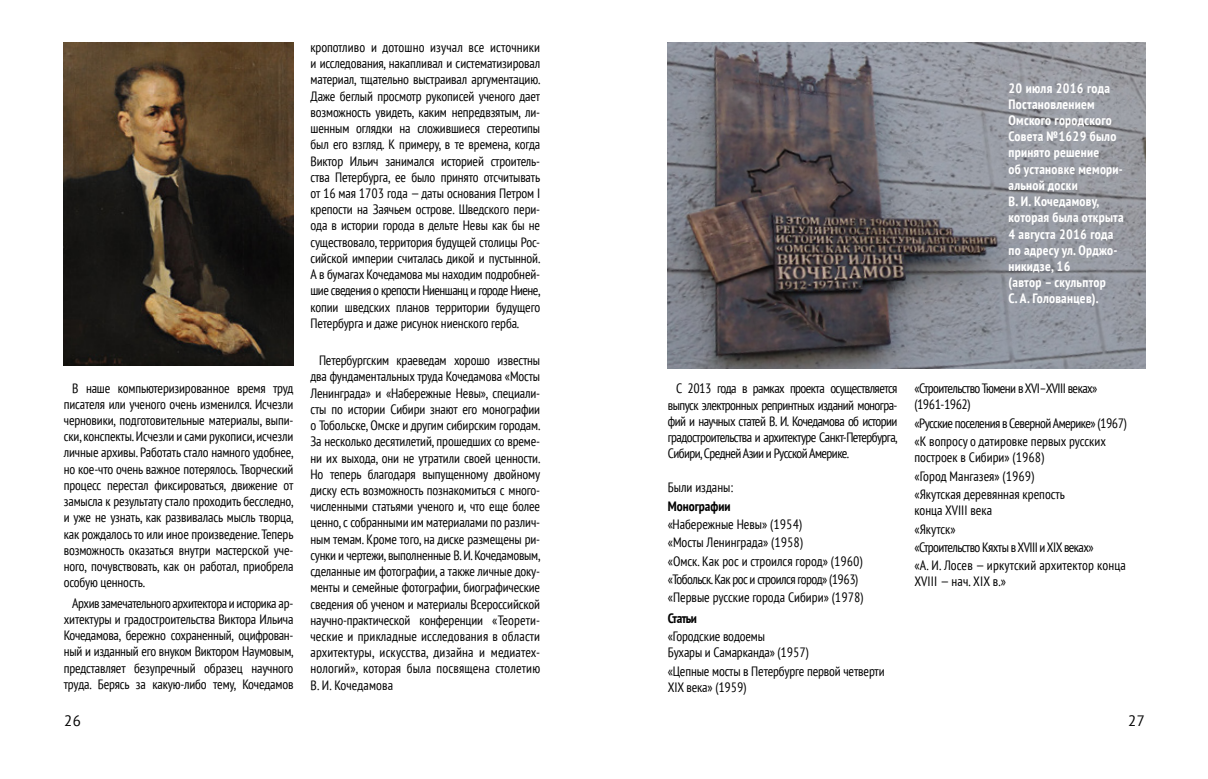
<style>
.page{position:relative;width:1208px;height:779px;background:#fff}
.page>*{position:absolute;margin:0;border:0;box-sizing:border-box;transform-origin:0 0}
.t1{font:15px "PT Sans";color:#000}
.t2{font:condensed 13.5px/16.2px "PT Sans";letter-spacing:-.01em;color:#000;text-align:justify}
.t3{font:700 condensed 13.5px/16.2px "PT Sans";letter-spacing:.02em;color:#fff}
.t4{font:condensed 13.5px/16.2px "PT Sans";letter-spacing:-.04em;color:#000}
.t5{font:700 condensed 13.5px "PT Sans";color:#000}
.t6{font:condensed 13.5px "PT Sans";letter-spacing:.01em;color:#000}
</style>
<div class="page">
<img style="left:668px;top:43px;width:477px;height:325px">
<img style="left:64px;top:43px;width:229px;height:322px">
<p class="t2" style="left:64px;top:379px;width:231px;text-indent:9px">В наше компьютеризированное время труд писателя или ученого очень изменился. Исчезли черновики, подготовительные материалы, выпи&shy;ски, конспекты. Исчезли и сами рукописи, исчезли личные архивы. Работать стало намного удобнее, но кое-что очень важное потерялось. Творческий процесс перестал фиксироваться, движение от замысла к результату стало проходить бесследно, и уже не узнать, как развивалась мысль творца, как рождалось то или иное произведение. Теперь возможность оказаться внутри мастерской уче&shy;ного, почувствовать, как он работал, приобрела особую ценность.</p>
<p class="t2" style="left:64px;top:594px;width:231px;text-indent:9px">Архив замечательного архитектора и историка ар&shy;хитектуры и градостроительства Виктора Ильича Кочедамова, бережно сохраненный, оцифрован&shy;ный и изданный его внуком Виктором Наумовым, представляет безупречный образец научного труда. Берясь за какую-либо тему, Кочедамов</p>
<p class="t2" style="left:310px;top:39px;width:231px">кропотливо и дотошно изучал все источники и исследования, накапливал и систематизировал материал, тщательно выстраивал аргументацию.<br>Даже беглый просмотр рукописей ученого дает возможность увидеть, каким непредвзятым, ли&shy;шенным оглядки на сложившиеся стереотипы был его взгляд. К примеру, в те времена, когда Виктор Ильич занимался историей строитель&shy;ства Петербурга, ее было принято отсчитывать от 16 мая 1703 года — даты основания Петром I крепости на Заячьем острове. Шведского пери&shy;ода в истории города в дельте Невы как бы не существовало, территория будущей столицы Рос&shy;сийской империи считалась дикой и пустынной.<br>А в бумагах Кочедамова мы находим подробней&shy;шие сведения о крепости Ниеншанц и городе Ниене, копии шведских планов территории будущего Петербурга и даже рисунок ниенского герба.</p>
<p class="t2" style="left:310px;top:352px;width:231px;text-indent:9px">Петербургским краеведам хорошо известны два фундаментальных труда Кочедамова «Мосты Ленинграда» и «Набережные Невы», специали&shy;сты по истории Сибири знают его монографии о Тобольске, Омске и другим сибирским городам.<br>За несколько десятилетий, прошедших со време&shy;ни их выхода, они не утратили своей ценности.<br>Но теперь благодаря выпущенному двойному диску есть возможность познакомиться с много&shy;численными статьями ученого и, что еще более ценно, с собранными им материалами по различ&shy;ным темам. Кроме того, на диске размещены ри&shy;сунки и чертежи, выполненные В. И. Кочедамовым, сделанные им фотографии, а также личные доку&shy;менты и семейные фотографии, биографические сведения об ученом и материалы Всероссийской научно-практической конференции «Теорети&shy;ческие и прикладные исследования в области архитектуры, искусства, дизайна и медиатех&shy;нологий», которая была посвящена столетию В. И. Кочедамова</p>
<p class="t3" style="left:1008px;top:79px;width:117px">20 июля 2016 года<br>Постановлением<br>Омского городского<br>Совета №1629 было принято решение<br>об установке мемори&shy;альной доски<br>В. И. Кочедамову, которая была открыта<br>4 августа 2016 года по адресу ул. Орджо&shy;никидзе, 16<br>(автор – скульптор<br>С. А. Голованцев).</p>
<p class="t2" style="left:668px;top:380px;width:231px;text-indent:9px">С 2013 года в рамках проекта осуществляется выпуск электронных репринтных изданий моногра&shy;фий и научных статей В. И. Кочедамова об истории градостроительства и архитектуре Санкт-Петербурга, Сибири, Средней Азии и Русской Америке.</p>
<p class="t2" style="left:668px;top:478px;width:67px">Были изданы:</p>
<p class="t5" style="left:668px;top:496px;width:64px">Монографии</p>
<p class="t2" style="left:668px;top:514px;width:197px;line-height:18.3px;text-align:left">«Набережные Невы» (1954)<br>«Мосты Ленинграда» (1958)<br>«Омск. Как рос и строился город» (1960) «Тобольск. Как рос и строился город» (1963) «Первые русские города Сибири» (1978)</p>
<p class="t5" style="left:668px;top:608px;width:31px">Статьи</p>
<p class="t2" style="left:668px;top:627px;width:143px">«Городские водоемы<br>Бухары и Самарканда» (1957)</p>
<p class="t2" style="left:668px;top:662px;width:218px">«Цепные мосты в Петербурге первой четверти<br>XIX века» (1959)</p>
<p class="t4" style="left:914px;top:380px;width:184px">«Строительство Тюмени в XVI–XVIII веках» (1961-1962)</p>
<p class="t4" style="left:914px;top:413px;width:214px;line-height:18.3px">«Русские поселения в Северной Америке» (1967) «К вопросу о датировке первых русских</p>
<p class="t2" style="left:914px;top:448px;width:152px;line-height:18.3px;text-align:left">построек в Сибири» (1968) «Город Мангазея» (1969) «Якутская деревянная крепость</p>
<p class="t2" style="left:914px;top:500px;width:213px;line-height:18.3px;text-align:left">конца XVIII века<br>«Якутск»<br>«Строительство Кяхты в XVIII и XIX веках»<br>«А. И. Лосев — иркутский архитектор конца</p>
<p class="t6" style="left:914px;top:572px;width:93px">XVIII — нач. XIX в.»</p>
<p class="t1" style="left:64px;top:710px;width:19px">26</p>
<p class="t1" style="left:1127px;top:710px;width:19px">27</p>
</div>
